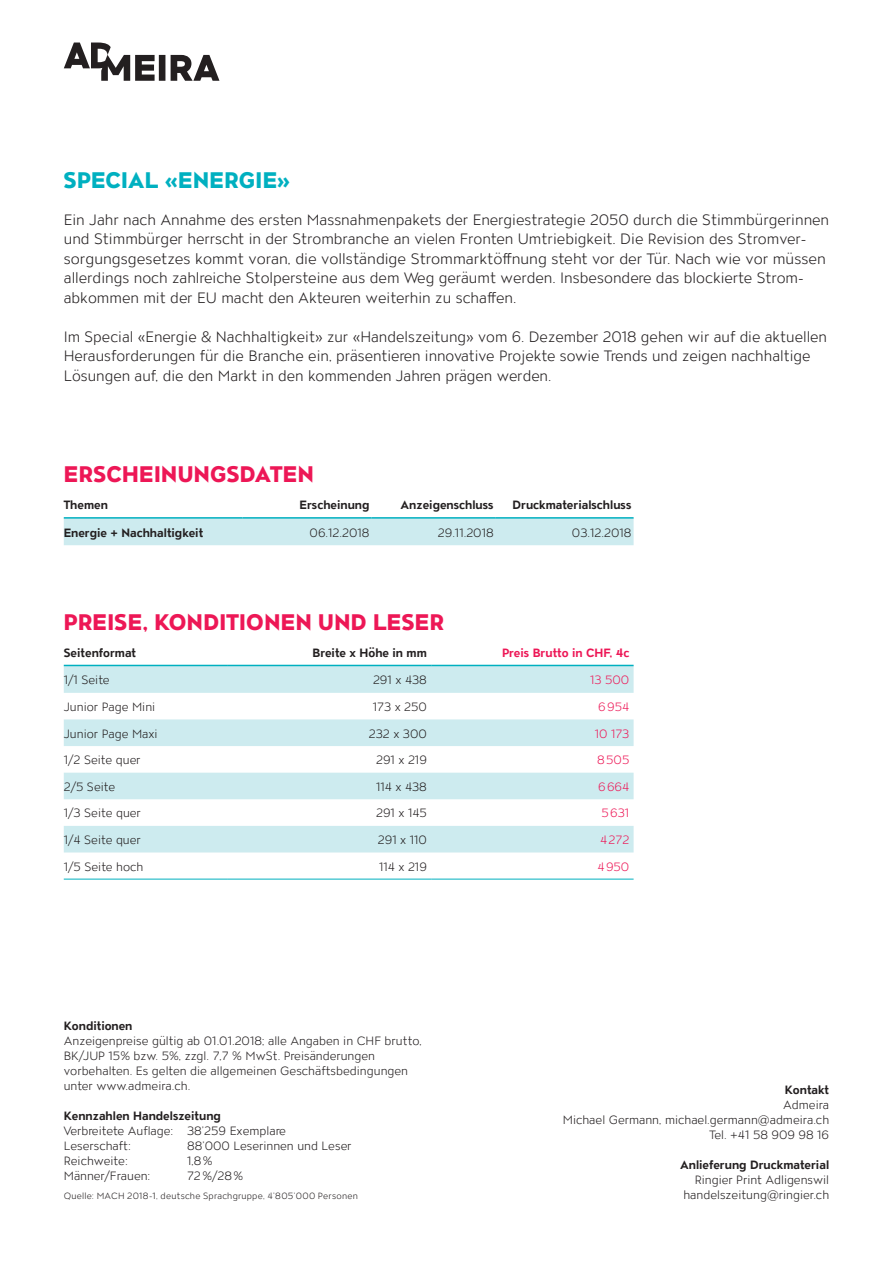
<style>
.page{position:relative;width:893px;height:1263px;background:#fff}
.page>*{position:absolute;margin:0;border:0;box-sizing:border-box;transform-origin:0 0}
.t1{font:800 22.5px "ATC Overlook";letter-spacing:.015em;color:#ed1756}
.t2{font:800 22.5px "ATC Overlook";letter-spacing:.015em;color:#00b0c0}
.t3{font:300 15px/19.5px "ATC Overlook";color:#231f20}
.t4{font:300 12px/15px "ATC Overlook";color:#231f20;text-align:right}
.t5{font:700 12px "ATC Overlook";color:#231f20}
.t6{font:300 12px "ATC Overlook";color:#ed1756}
.t7{font:700 12px "ATC Overlook";color:#ed1756}
.t8{font:300 9px "ATC Overlook";letter-spacing:.025em;color:#231f20}
</style>
<div class="page">
<svg style="left:64px;top:43px;width:155px;height:38px"></svg>
<div style="left:64px;top:519px;width:570px;height:26px;background:#cdebef"></div>
<hr style="left:64px;top:517px;width:178px;height:2px;background:#00b0c0">
<hr style="left:242px;top:517px;width:130px;height:2px;background:#00b0c0">
<hr style="left:372px;top:517px;width:124px;height:2px;background:#00b0c0">
<hr style="left:496px;top:517px;width:138px;height:2px;background:#00b0c0">
<svg style="left:64px;top:666px;width:570px;height:186px;fill:#cdebef"></svg>
<hr style="left:64px;top:665px;width:163px;height:1px;background:#00b0c0">
<hr style="left:227px;top:665px;width:204px;height:1px;background:#00b0c0">
<hr style="left:431px;top:665px;width:203px;height:1px;background:#00b0c0">
<hr style="left:64px;top:879px;width:163px;height:1px;background:#00b0c0">
<hr style="left:227px;top:879px;width:204px;height:1px;background:#00b0c0">
<hr style="left:431px;top:879px;width:203px;height:1px;background:#00b0c0">
<h1 class="t2" style="left:64px;top:167px;width:228px">SPECIAL «ENERGIE»</h1>
<p class="t3" style="left:64px;top:210px;width:767px">Ein Jahr nach Annahme des ersten Massnahmenpakets der Energiestrategie 2050 durch die Stimmbürgerinnen und Stimmbürger herrscht in der Strombranche an vielen Fronten Umtriebigkeit. Die Revision des Stromver&shy;sorgungsgesetzes kommt voran, die vollständige Strommarktöffnung steht vor der Tür. Nach wie vor müssen allerdings noch zahlreiche Stolpersteine aus dem Weg geräumt werden. Insbesondere das blockierte Strom&shy;abkommen mit der EU macht den Akteuren weiterhin zu schaffen.</p>
<p class="t3" style="left:64px;top:327px;width:765px">Im Special «Energie &amp; Nachhaltigkeit» zur «Handelszeitung» vom 6. Dezember 2018 gehen wir auf die aktuellen<br>Herausforderungen für die Branche ein, präsentieren innovative Projekte sowie Trends und zeigen nachhaltige<br>Lösungen auf, die den Markt in den kommenden Jahren prägen werden.</p>
<h1 class="t1" style="left:64px;top:462px;width:251px">ERSCHEINUNGSDATEN</h1>
<p class="t5" style="left:64px;top:498px;width:46px">Themen</p>
<p class="t5" style="left:300px;top:498px;width:71px">Erscheinung</p>
<p class="t5" style="left:401px;top:498px;width:95px">Anzeigenschluss</p>
<p class="t5" style="left:512px;top:498px;width:120px">Druckmaterialschluss</p>
<p class="t5" style="left:64px;top:526px;width:141px">Energie + Nachhaltigkeit</p>
<p class="t4" style="left:310px;top:526px;width:61px">06.12.2018</p>
<p class="t4" style="left:438px;top:526px;width:57px">29.11.2018</p>
<p class="t4" style="left:572px;top:526px;width:61px">03.12.2018</p>
<h1 class="t1" style="left:64px;top:609px;width:381px">PREISE, KONDITIONEN UND LESER</h1>
<p class="t5" style="left:64px;top:646px;width:74px">Seitenformat</p>
<p class="t5" style="left:313px;top:646px;width:116px">Breite x Höhe in mm</p>
<p class="t7" style="left:502px;top:646px;width:129px">Preis Brutto in CHF, 4c</p>
<p class="t4" style="left:64px;top:673px;width:47px">1/1 Seite</p>
<p class="t4" style="left:373px;top:673px;width:55px">291 x 438</p>
<p class="t6" style="left:590px;top:673px;width:41px">13 500</p>
<p class="t4" style="left:64px;top:700px;width:93px">Junior Page Mini</p>
<p class="t4" style="left:373px;top:700px;width:56px">173 x 250</p>
<p class="t6" style="left:598px;top:700px;width:33px">6954</p>
<p class="t4" style="left:64px;top:726px;width:95px">Junior Page Maxi</p>
<p class="t4" style="left:369px;top:726px;width:60px">232 x 300</p>
<p class="t6" style="left:595px;top:727px;width:36px">10 173</p>
<p class="t4" style="left:64px;top:753px;width:78px">1/2 Seite quer</p>
<p class="t4" style="left:376px;top:753px;width:52px">291 x 219</p>
<p class="t6" style="left:597px;top:753px;width:34px">8505</p>
<p class="t4" style="left:64px;top:780px;width:53px">2/5 Seite</p>
<p class="t4" style="left:376px;top:780px;width:52px">114 x 438</p>
<p class="t6" style="left:598px;top:780px;width:33px">6664</p>
<p class="t4" style="left:64px;top:806px;width:79px">1/3 Seite quer</p>
<p class="t4" style="left:376px;top:806px;width:52px">291 x 145</p>
<p class="t6" style="left:601px;top:806px;width:29px">5631</p>
<p class="t4" style="left:64px;top:833px;width:79px">1/4 Seite quer</p>
<p class="t4" style="left:378px;top:833px;width:51px">291 x 110</p>
<p class="t6" style="left:600px;top:833px;width:31px">4272</p>
<p class="t4" style="left:64px;top:859px;width:81px">1/5 Seite hoch</p>
<p class="t4" style="left:379px;top:859px;width:49px">114 x 219</p>
<p class="t6" style="left:597px;top:860px;width:33px">4950</p>
<p class="t5" style="left:64px;top:1019px;width:70px">Konditionen</p>
<p class="t4" style="left:64px;top:1033px;width:360px;text-align:left">Anzeigenpreise gültig ab 01.01.2018; alle Angaben in CHF brutto, BK/JUP 15% bzw. 5%, zzgl. 7,7 % MwSt. Preisänderungen vorbehalten. Es gelten die allgemeinen Geschäftsbedingungen unter www.admeira.ch.</p>
<p class="t5" style="left:64px;top:1109px;width:159px">Kennzahlen Handelszeitung</p>
<p class="t4" style="left:64px;top:1123px;width:224px;text-align:left">Verbreitete Auflage: 38’259 Exemplare<br>Leserschaft:</p>
<p class="t4" style="left:187px;top:1138px;width:166px">88’000 Leserinnen und Leser</p>
<p class="t4" style="left:64px;top:1153px;width:66px">Reichweite:</p>
<p class="t4" style="left:187px;top:1153px;width:27px">1,8%</p>
<p class="t4" style="left:64px;top:1168px;width:88px">Männer/Frauen:</p>
<p class="t4" style="left:187px;top:1168px;width:58px">72%/28%</p>
<p class="t8" style="left:64px;top:1191px;width:296px">Quelle: MACH 2018-1, deutsche Sprachgruppe, 4’805’000 Personen</p>
<p class="t5" style="left:785px;top:1083px;width:46px">Kontakt</p>
<p class="t4" style="left:563px;top:1098px;width:268px">Admeira<br>Michael Germann, michael.germann@admeira.ch<br>Tel. +41 58 909 98 16</p>
<p class="t5" style="left:680px;top:1158px;width:151px">Anlieferung Druckmaterial</p>
<p class="t4" style="left:683px;top:1173px;width:147px">Ringier Print Adligenswil handelszeitung@ringier.ch</p>
</div>
